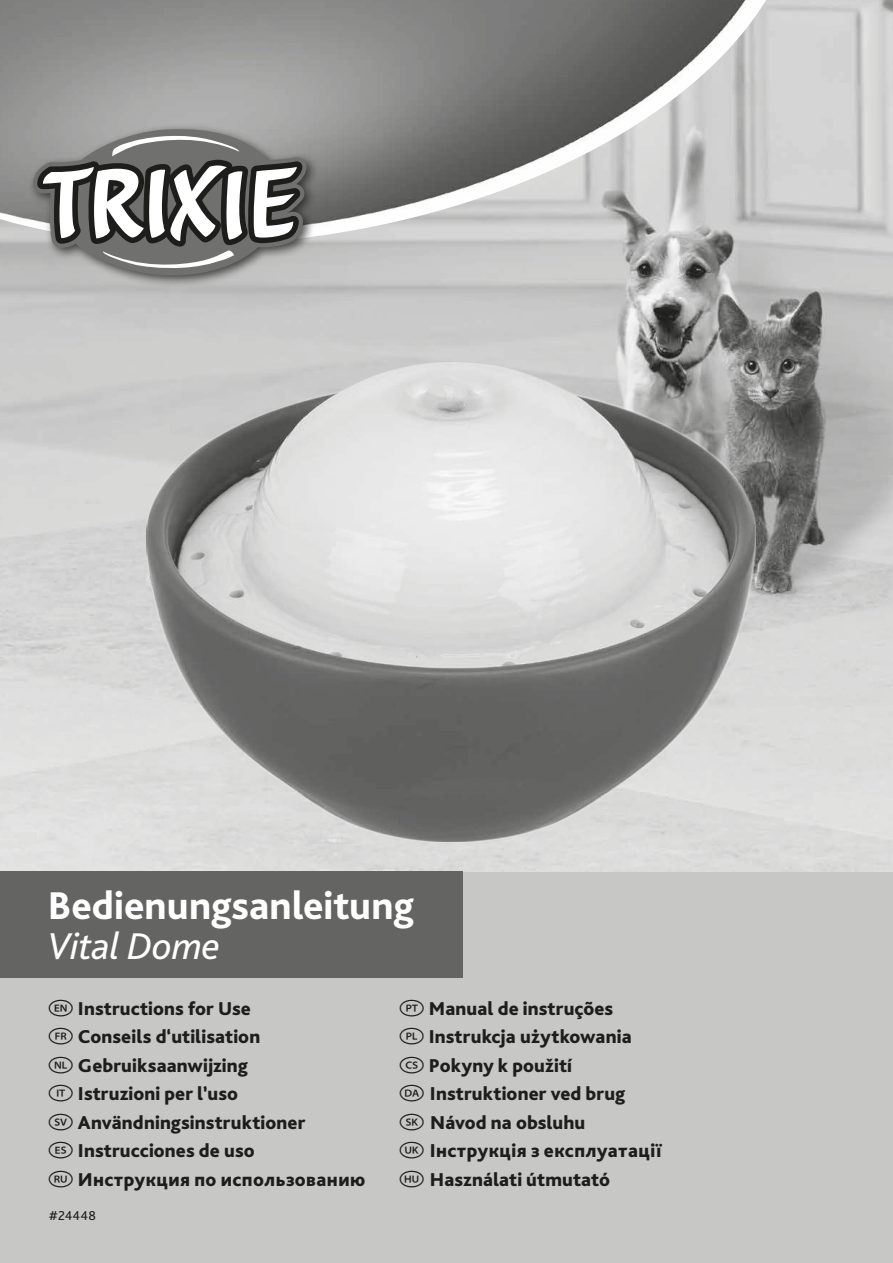
<style>
.page{position:relative;width:893px;height:1263px;background:#fff}
.page>*{position:absolute;margin:0;border:0;box-sizing:border-box;transform-origin:0 0}
.t1{font:800 40.5px "Bliss Pro";color:#fff}
.t2{font:italic 39px "Bliss Pro";letter-spacing:-.005em;color:#fff}
.t3{font:800 19.5px/28.5px "Bliss Pro";letter-spacing:.005em;color:#1d1d1b}
.t4{font:13.5px "Bliss Pro";letter-spacing:.025em;color:#1d1d1b}
.s1{font-family:"Natrix";font-weight:400}
</style>
<div class="page">
<img style="left:0;top:0;width:893px;height:872px">
<img style="left:0;top:0;width:773px;height:254px">
<div style="left:28px;top:124px;width:291px;height:164px;background:#1d1d1b;opacity:.75"></div>
<svg style="left:33px;top:127px;width:273px;height:153px"></svg>
<div style="left:0;top:872px;width:893px;height:391px;background:#c7c7c6"></div>
<div style="left:0;top:872px;width:462px;height:106px;background:#646463"></div>
<img style="left:147px;top:362px;width:609px;height:480px">
<h1 class="t1" style="left:48px;top:880px;width:368px">Bedienungsanleitung</h1>
<h2 class="t2" style="left:48px;top:922px;width:174px">Vital Dome</h2>
<p class="t3" style="left:400px;top:993px;width:263px"><span class="s1">P</span> Manual de instruções<br><span class="s1">p</span> Instrukcja użytkowania<br><span class="s1">C</span> Pokyny k použití<br><span class="s1">d</span> Instruktioner ved brug<br><span class="s1">$</span> Návod na obsluhu<br><span class="s1">u</span> Інструкція з експлуатації<br><span class="s1">U</span> Használati útmutató</p>
<p class="t3" style="left:49px;top:993px;width:318px"><span class="s1">E</span> Instructions for Use<br><span class="s1">F</span> Conseils d‘utilisation<br><span class="s1">N</span> Gebruiksaanwijzing<br><span class="s1">I</span> Istruzioni per l’uso<br><span class="s1">S</span> Användningsinstruktioner<br><span class="s1">e</span> Instrucciones de uso<br><span class="s1">R</span> Инструкция по использованию</p>
<p class="t4" style="left:49px;top:1207px;width:49px">#24448</p>
</div>
